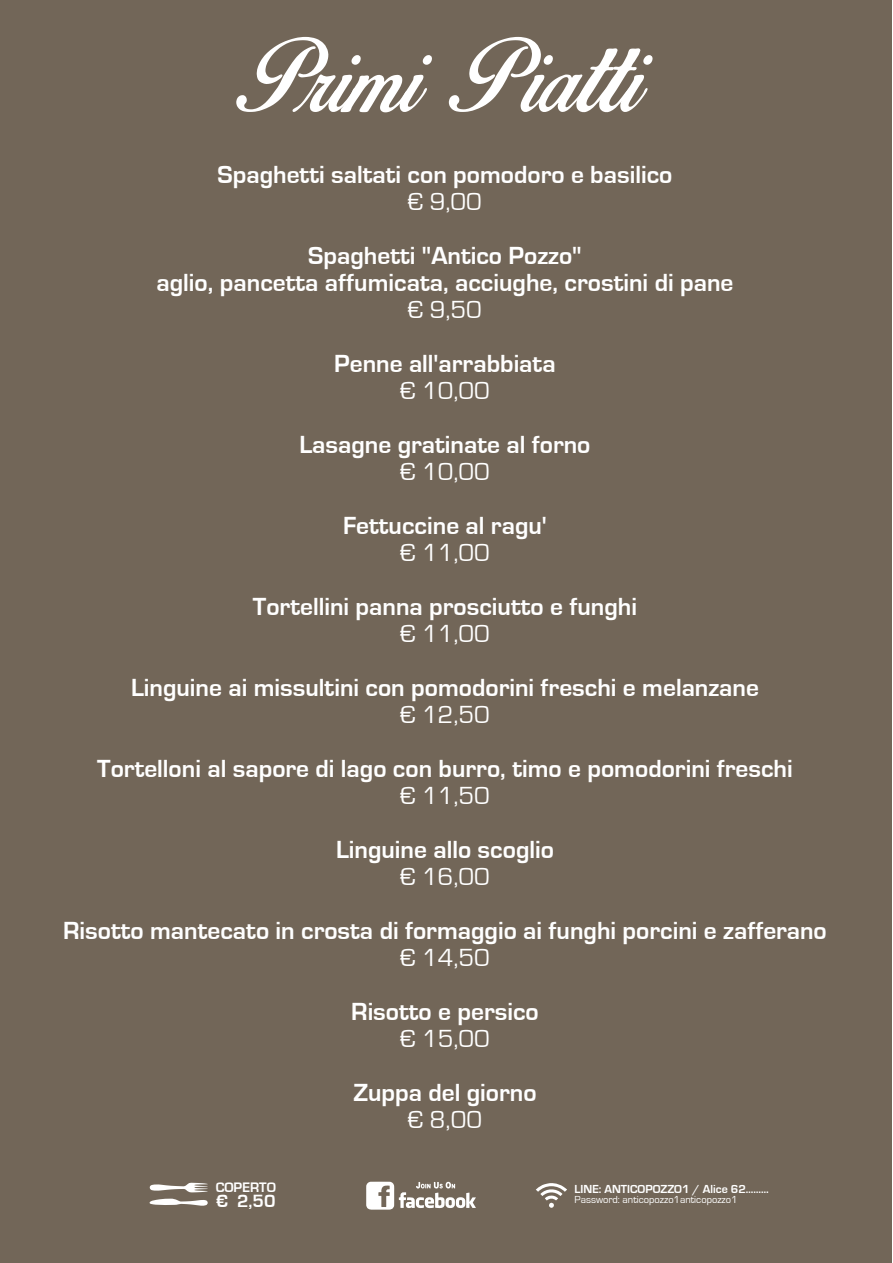
<style>
.page{position:relative;width:893px;height:1263px;background:#fff}
.page>*{position:absolute;margin:0;border:0;box-sizing:border-box;transform-origin:0 0}
.t1{font:700 25.5px/27px "Eurostile";color:#fff;text-align:center}
.t2{font:25.5px "Eurostile";color:#fff}
.t3{font:700 18.3px "Eurostile";color:#fff}
.t4{font:700 14.25px "Eurostile";color:#fff}
.t5{font:700 12px "Eurostile";color:#fff}
.t6{font:10.5px "Eurostile";color:#fff}
</style>
<div class="page">
<div style="left:0;top:0;width:891px;height:1263px;background:#726658"></div>
<svg style="left:236px;top:37px;width:196px;height:75px"></svg>
<svg style="left:449px;top:37px;width:204px;height:75px"></svg>
<svg style="left:366px;top:1182px;width:110px;height:28px"></svg>
<svg style="left:150px;top:1198px;width:58px;height:8px"></svg>
<svg style="left:149px;top:1183px;width:59px;height:9px"></svg>
<svg style="left:536px;top:1183px;width:31px;height:9px"></svg>
<svg style="left:549px;top:1202px;width:5px;height:6px"></svg>
<svg style="left:540px;top:1188px;width:22px;height:8px"></svg>
<svg style="left:545px;top:1194px;width:13px;height:6px"></svg>
<p class="t1" style="left:218px;top:161px;width:456px">Spaghetti saltati con pomodoro e basilico</p>
<p class="t2" style="left:408px;top:188px;width:75px">€ 9,00</p>
<p class="t1" style="left:156px;top:242px;width:578px">Spaghetti "Antico Pozzo"<br>aglio, pancetta affumicata, acciughe, crostini di pane</p>
<p class="t2" style="left:408px;top:296px;width:75px">€ 9,50</p>
<p class="t1" style="left:334px;top:350px;width:223px">Penne all'arrabbiata</p>
<p class="t2" style="left:400px;top:377px;width:91px">€ 10,00</p>
<p class="t1" style="left:299px;top:431px;width:293px">Lasagne gratinate al forno</p>
<p class="t2" style="left:400px;top:458px;width:91px">€ 10,00</p>
<p class="t1" style="left:343px;top:512px;width:205px">Fettuccine al ragu'</p>
<p class="t2" style="left:400px;top:539px;width:91px">€ 11,00</p>
<p class="t1" style="left:253px;top:593px;width:386px">Tortellini panna prosciutto e funghi</p>
<p class="t2" style="left:400px;top:620px;width:91px">€ 11,00</p>
<p class="t1" style="left:131px;top:674px;width:629px">Linguine ai missultini con pomodorini freschi e melanzane</p>
<p class="t2" style="left:400px;top:701px;width:91px">€ 12,50</p>
<p class="t1" style="left:97px;top:755px;width:697px">Tortelloni al sapore di lago con burro, timo e pomodorini freschi</p>
<p class="t2" style="left:400px;top:782px;width:91px">€ 11,50</p>
<p class="t1" style="left:336px;top:836px;width:219px">Linguine allo scoglio</p>
<p class="t2" style="left:400px;top:863px;width:91px">€ 16,00</p>
<p class="t1" style="left:63px;top:917px;width:765px">Risotto mantecato in crosta di formaggio ai funghi porcini e zafferano</p>
<p class="t2" style="left:400px;top:944px;width:91px">€ 14,50</p>
<p class="t1" style="left:351px;top:998px;width:189px">Risotto e persico</p>
<p class="t2" style="left:400px;top:1025px;width:91px">€ 15,00</p>
<p class="t1" style="left:353px;top:1079px;width:185px">Zuppa del giorno</p>
<p class="t2" style="left:408px;top:1106px;width:75px">€ 8,00</p>
<p class="t4" style="left:216px;top:1179px;width:62px">COPERTO</p>
<p class="t3" style="left:216px;top:1191px;width:61px">€ 2,50</p>
<p class="t5" style="left:575px;top:1182px;width:196px">LINE: ANTICOPOZZO1 / Alice 62………</p>
<p class="t6" style="left:575px;top:1194px;width:164px">Password: anticopozzo1anticopozzo1</p>
</div>
